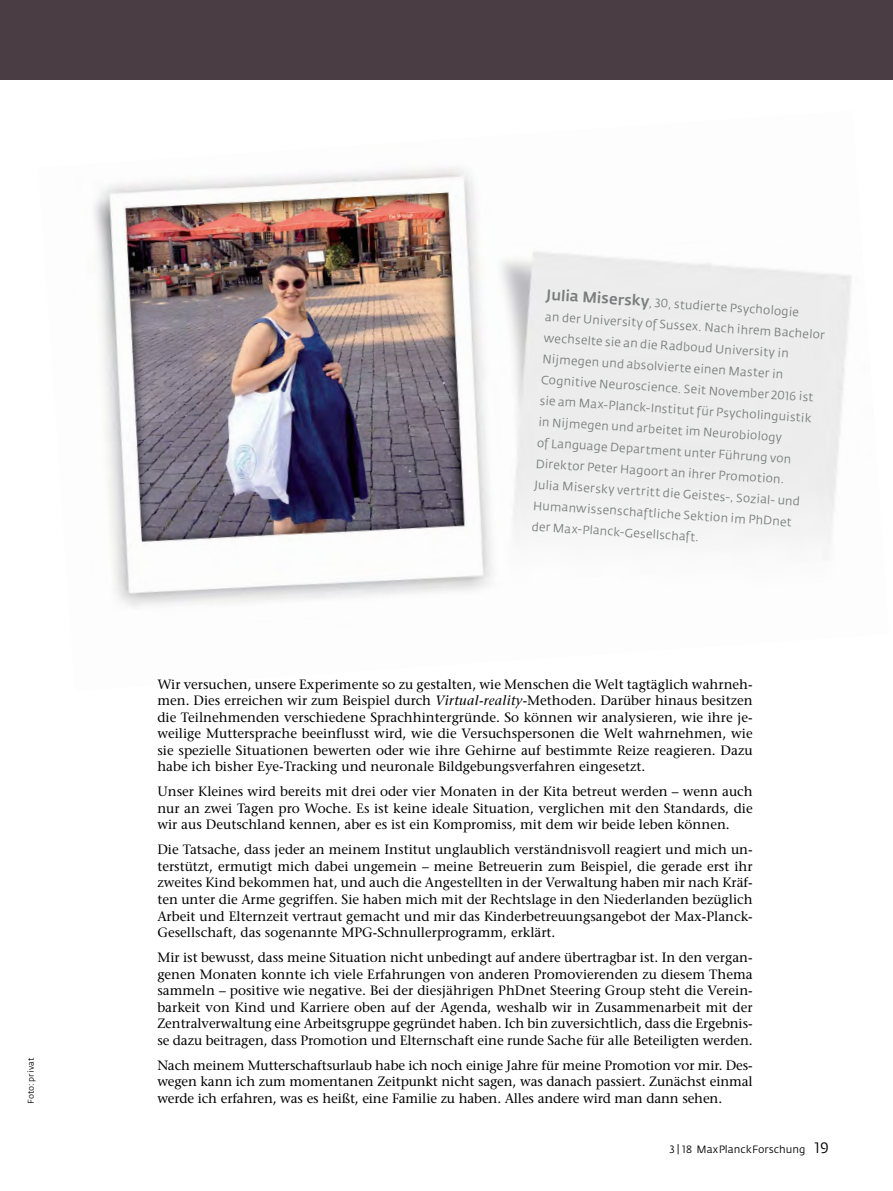
<style>
.page{position:relative;width:893px;height:1191px;background:#fff}
.page>*{position:absolute;margin:0;border:0;box-sizing:border-box;transform-origin:0 0}
.t1{font:13.5px/16.5px "Stone Serif";letter-spacing:-.01em;color:#000;text-align:justify}
.t2{font:12px/21px "Fedra Sans";color:#7a7d7d}
.t3{font:10.5px "Fedra Sans";color:#000}
.t4{font:8.25px "Fedra Sans";color:#000}
.s1{font-weight:500;font-size:15px}
.s2{font-family:"Fedra Sans Book SC"}
.s3{font-style:italic}
.s4{font-family:"Fedra Sans Book SC";font-size:15px}
</style>
<div class="page">
<img style="left:94px;top:168px;width:758px;height:440px">
<div style="left:0;top:0;width:893px;height:79px;background:#4a3e44"></div>
<p class="t4" style="left:27px;top:1104px;width:48px;rotate:-90deg">Foto: privat</p>
<p class="t2" style="left:547px;top:285px;width:282px;rotate:4deg"><span class="s1">Julia Misersky</span>, <span class="s2">30</span>, studierte Psychologie<br>an der University of Sussex. Nach ihrem Bachelor wechselte sie an die Radboud University in Nijmegen und absolvierte einen Master in Cognitive Neuroscience. Seit November <span class="s2">2016</span> ist sie am Max-Planck-Institut für Psycholinguistik in Nijmegen und arbeitet im Neurobiology<br>of Language Department unter Führung von Direktor Peter Hagoort an ihrer Promotion.<br>Julia Misersky vertritt die Geistes-, Sozial- und Humanwissenschaftliche Sektion im PhDnet der Max-Planck-Gesellschaft.</p>
<p class="t1" style="left:157px;top:676px;width:597px">Wir versuchen, unsere Experimente so zu gestalten, wie Menschen die Welt tagtäglich wahrneh&shy;men. Dies erreichen wir zum Beispiel durch <span class="s3">Virtual-reality</span>-Methoden. Darüber hinaus besitzen die Teilnehmenden verschiedene Sprachhintergründe. So können wir analysieren, wie ihre je&shy;weilige Muttersprache beeinflusst wird, wie die Versuchspersonen die Welt wahrnehmen, wie sie spezielle Situationen bewerten oder wie ihre Gehirne auf bestimmte Reize reagieren. Dazu habe ich bisher Eye-Tracking und neuronale Bildgebungsverfahren eingesetzt.</p>
<p class="t1" style="left:157px;top:783px;width:597px">Unser Kleines wird bereits mit drei oder vier Monaten in der Kita betreut werden – wenn auch nur an zwei Tagen pro Woche. Es ist keine ideale Situation, verglichen mit den Standards, die wir aus Deutschland kennen, aber es ist ein Kompromiss, mit dem wir beide leben können.</p>
<p class="t1" style="left:157px;top:841px;width:597px">Die Tatsache, dass jeder an meinem Institut unglaublich verständnisvoll reagiert und mich un&shy;terstützt, ermutigt mich dabei ungemein – meine Betreuerin zum Beispiel, die gerade erst ihr zweites Kind bekommen hat, und auch die Angestellten in der Verwaltung haben mir nach Kräf&shy;ten unter die Arme gegriffen. Sie haben mich mit der Rechtslage in den Niederlanden bezüglich Arbeit und Elternzeit vertraut gemacht und mir das Kinderbetreuungsangebot der Max-Planck-Gesellschaft, das sogenannte MPG-Schnullerprogramm, erklärt.</p>
<p class="t1" style="left:157px;top:949px;width:597px">Mir ist bewusst, dass meine Situation nicht unbedingt auf andere übertragbar ist. In den vergan&shy;genen Monaten konnte ich viele Erfahrungen von anderen Promovierenden zu diesem Thema sammeln – positive wie negative. Bei der diesjährigen PhDnet Steering Group steht die Verein&shy;barkeit von Kind und Karriere oben auf der Agenda, weshalb wir in Zusammenarbeit mit der Zentralverwaltung eine Arbeitsgruppe gegründet haben. Ich bin zuversichtlich, dass die Ergebnis&shy;se dazu beitragen, dass Promotion und Elternschaft eine runde Sache für alle Beteiligten werden.</p>
<p class="t1" style="left:157px;top:1056px;width:597px">Nach meinem Mutterschaftsurlaub habe ich noch einige Jahre für meine Promotion vor mir. Des&shy;wegen kann ich zum momentanen Zeitpunkt nicht sagen, was danach passiert. Zunächst einmal</p>
<p class="t1" style="left:157px;top:1089px;width:566px">werde ich erfahren, was es heißt, eine Familie zu haben. Alles andere wird man dann sehen.</p>
<p class="t3" style="left:669px;top:1144px;width:161px"><span class="s2">3 | 18</span> MaxPlanckForschung <span class="s4">19</span></p>
</div>
